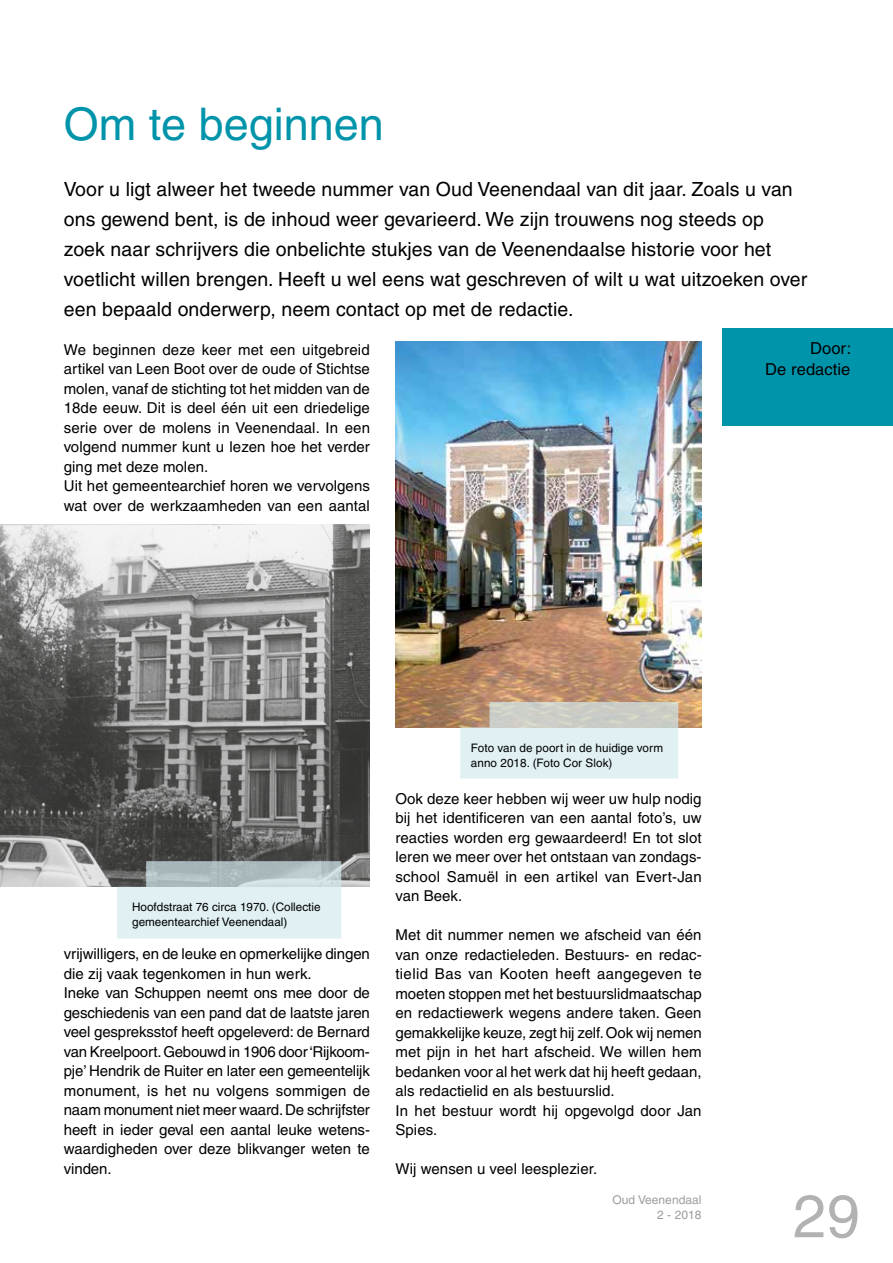
<style>
.page{position:relative;width:893px;height:1263px;background:#fff}
.page>*{position:absolute;margin:0;border:0;box-sizing:border-box;transform-origin:0 0}
.t1{font:60px "Helvetica";color:#b3b2b2}
.t2{font:45px "Helvetica";color:#0094aa}
.t3{font:19.5px/30px "Helvetica";letter-spacing:.005em;color:#000}
.t4{font:16.5px/21px "Helvetica";letter-spacing:.005em;color:#000;text-align:right}
.t5{font:15px/19.5px "Helvetica";letter-spacing:.005em;color:#000}
.t6{font:12px/15px "Helvetica";letter-spacing:.005em;color:#9d9d9c;text-align:right}
.t7{font:11.7px/15px "Helvetica";color:#000}
</style>
<div class="page">
<div style="left:723px;top:328px;width:170px;height:98px;background:#0094aa"></div>
<img style="left:0;top:524px;width:370px;height:363px">
<svg style="left:117px;top:861px;width:224px;height:77px;background:#cbdbdd"></svg>
<img style="left:396px;top:341px;width:306px;height:386px">
<svg style="left:460px;top:702px;width:218px;height:76px;background:#d8e1df"></svg>
<h2 class="t2" style="left:64px;top:98px;width:322px">Om te beginnen</h2>
<p class="t3" style="left:64px;top:174px;width:745px">Voor u ligt alweer het tweede nummer van Oud Veenendaal van dit jaar. Zoals u van ons gewend bent, is de inhoud weer gevarieerd. We zijn trouwens nog steeds op zoek naar schrijvers die onbelichte stukjes van de Veenendaalse historie voor het voetlicht willen brengen. Heeft u wel eens wat geschreven of wilt u wat uitzoeken over een bepaald onderwerp, neem contact op met de redactie.</p>
<p class="t4" style="left:765px;top:338px;width:88px">Door:<br>De redactie</p>
<p class="t5" style="left:64px;top:340px;width:308px">We beginnen deze keer met een uitgebreid artikel van Leen Boot over de oude of Stichtse molen, vanaf de stichting tot het midden van de 18de eeuw. Dit is deel één uit een driedelige serie over de molens in Veenendaal. In een volgend nummer kunt u lezen hoe het verder ging met deze molen.<br>Uit het gemeentearchief horen we vervolgens wat over de werkzaamheden van een aantal</p>
<p class="t7" style="left:132px;top:900px;width:190px">Hoofdstraat 76 circa 1970. (Collectie gemeentearchief Veenendaal)</p>
<p class="t5" style="left:64px;top:944px;width:308px">vrijwilligers, en de leuke en opmerkelijke dingen die zij vaak tegenkomen in hun werk.<br>Ineke van Schuppen neemt ons mee door de geschiedenis van een pand dat de laatste jaren veel gespreksstof heeft opgeleverd: de Bernard van Kreelpoort. Gebouwd in 1906 door ‘Rijkoom&shy;pje’ Hendrik de Ruiter en later een gemeentelijk monument, is het nu volgens sommigen de naam monument niet meer waard. De schrijfster heeft in ieder geval een aantal leuke wetens&shy;waardigheden over deze blikvanger weten te vinden.</p>
<p class="t7" style="left:471px;top:740px;width:194px">Foto van de poort in de huidige vorm anno 2018. (Foto Cor Slok)</p>
<p class="t5" style="left:395px;top:789px;width:308px;text-align:justify">Ook deze keer hebben wij weer uw hulp nodig bij het identificeren van een aantal foto’s, uw reacties worden erg gewaardeerd! En tot slot leren we meer over het ontstaan van zondags&shy;school Samuël in een artikel van Evert-Jan van Beek.</p>
<p class="t5" style="left:395px;top:925px;width:308px">Met dit nummer nemen we afscheid van één van onze redactieleden. Bestuurs- en redac&shy;tielid Bas van Kooten heeft aangegeven te moeten stoppen met het bestuurslidmaatschap en redactiewerk wegens andere taken. Geen gemakkelijke keuze, zegt hij zelf. Ook wij nemen met pijn in het hart afscheid. We willen hem bedanken voor al het werk dat hij heeft gedaan, als redactielid en als bestuurslid.<br>In het bestuur wordt hij opgevolgd door Jan Spies.</p>
<p class="t5" style="left:395px;top:1159px;width:203px">Wij wensen u veel leesplezier.</p>
<p class="t6" style="left:612px;top:1192px;width:91px">Oud Veenendaal<br>2 - 2018</p>
<h1 class="t1" style="left:793px;top:1181px;width:69px">29</h1>
</div>
